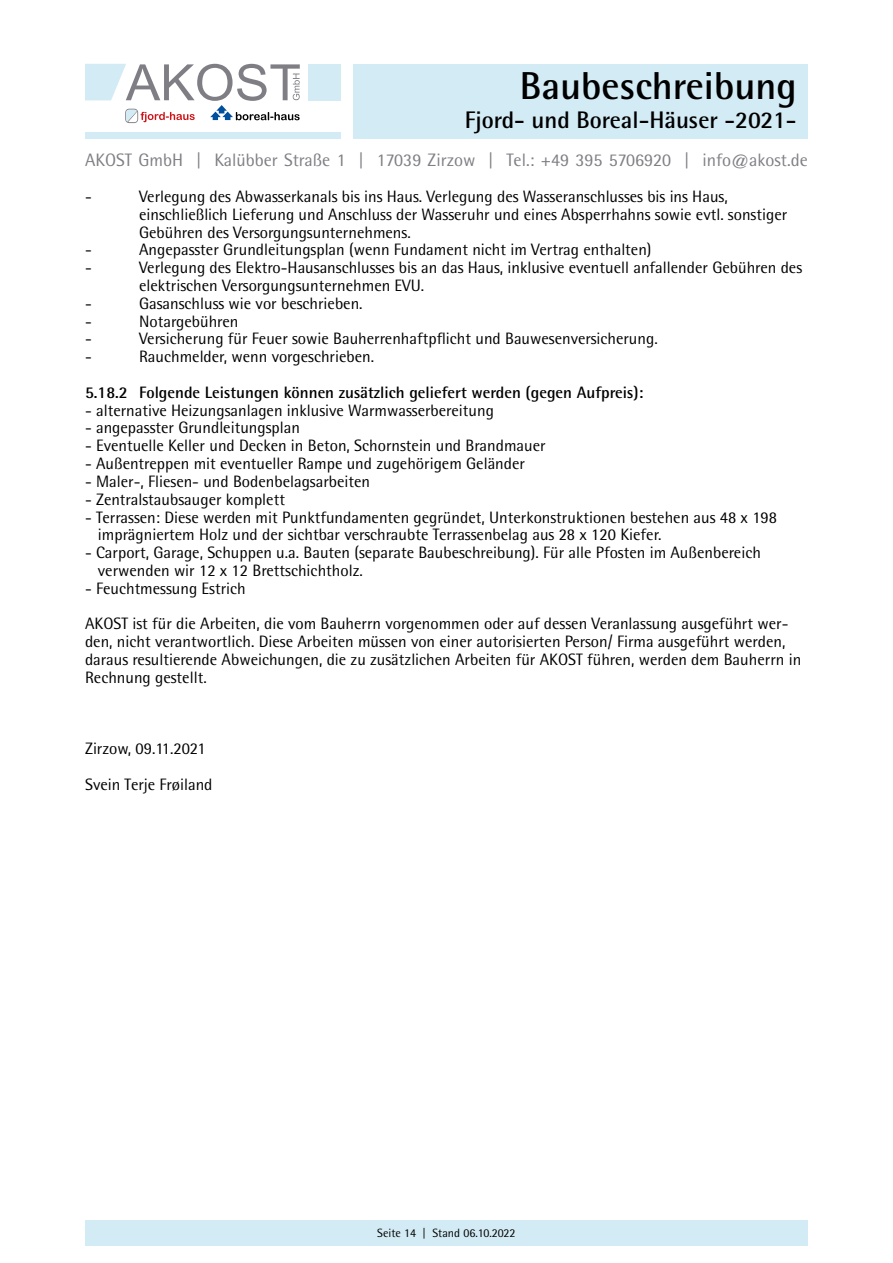
<style>
.page{position:relative;width:893px;height:1263px;background:#fff}
.page>*{position:absolute;margin:0;border:0;box-sizing:border-box;transform-origin:0 0}
.t1{font:700 39px "Rotis Semi Sans Std";color:#000}
.t2{font:700 24px "Rotis Semi Sans Std";color:#000}
.t3{font:18px "Rotis Semi Sans Std";color:#7e7e84}
.t4{font:16.5px/17.9px "Rotis Semi Sans Std";color:#000}
.t5{font:700 16.5px "Rotis Semi Sans Std";color:#000}
.t6{font:12px "Rotis Semi Sans Std";color:#000}
</style>
<div class="page">
<div style="left:308px;top:64px;width:32px;height:36px;background:#d3ebf4"></div>
<div style="left:85px;top:132px;width:255px;height:7px;background:#d3ebf4"></div>
<svg style="left:85px;top:64px;width:215px;height:59px"></svg>
<div style="left:353px;top:64px;width:455px;height:75px;background:#d3ebf4"></div>
<div style="left:85px;top:1220px;width:723px;height:25px;background:#d3ebf4"></div>
<h1 class="t1" style="left:520px;top:62px;width:278px">Baubeschreibung</h1>
<h2 class="t2" style="left:465px;top:105px;width:333px">Fjord- und Boreal-Häuser -2021-</h2>
<p class="t3" style="left:85px;top:149px;width:724px">AKOST GmbH | Kalübber Straße 1 | 17039 Zirzow | Tel.: +49 395 5706920 | info@akost.de</p>
<p class="t4" style="left:85px;top:187px;width:8px">-</p>
<p class="t4" style="left:139px;top:187px;width:590px">Verlegung des Abwasserkanals bis ins Haus. Verlegung des Wasseranschlusses bis ins Haus,</p>
<p class="t4" style="left:139px;top:205px;width:650px">einschließlich Lieferung und Anschluss der Wasseruhr und eines Absperrhahns sowie evtl. sonstiger</p>
<p class="t4" style="left:139px;top:223px;width:273px">Gebühren des Versorgungsunternehmens.</p>
<p class="t4" style="left:85px;top:241px;width:8px">-</p>
<p class="t4" style="left:139px;top:241px;width:514px">Angepasster Grundleitungsplan (wenn Fundament nicht im Vertrag enthalten)</p>
<p class="t4" style="left:85px;top:259px;width:8px">-</p>
<p class="t4" style="left:139px;top:259px;width:665px">Verlegung des Elektro-Hausanschlusses bis an das Haus, inklusive eventuell anfallender Gebühren des</p>
<p class="t4" style="left:139px;top:276px;width:287px">elektrischen Versorgungsunternehmen EVU.</p>
<p class="t4" style="left:85px;top:294px;width:8px">-</p>
<p class="t4" style="left:139px;top:294px;width:225px">Gasanschluss wie vor beschrieben.</p>
<p class="t4" style="left:85px;top:312px;width:8px">-</p>
<p class="t4" style="left:139px;top:312px;width:101px">Notargebühren</p>
<p class="t4" style="left:85px;top:330px;width:8px">-</p>
<p class="t4" style="left:139px;top:330px;width:520px">Versicherung für Feuer sowie Bauherrenhaftpflicht und Bauwesenversicherung.</p>
<p class="t4" style="left:85px;top:348px;width:8px">-</p>
<p class="t4" style="left:139px;top:348px;width:237px">Rauchmelder, wenn vorgeschrieben.</p>
<p class="t5" style="left:85px;top:382px;width:560px">5.18.2 Folgende Leistungen können zusätzlich geliefert werden (gegen Aufpreis):</p>
<p class="t4" style="left:85px;top:401px;width:410px">- alternative Heizungsanlagen inklusive Warmwasserbereitung</p>
<p class="t4" style="left:85px;top:419px;width:216px">- angepasster Grundleitungsplan</p>
<p class="t4" style="left:85px;top:437px;width:462px">- Eventuelle Keller und Decken in Beton, Schornstein und Brandmauer</p>
<p class="t4" style="left:85px;top:454px;width:441px">- Außentreppen mit eventueller Rampe und zugehörigem Geländer</p>
<p class="t4" style="left:85px;top:472px;width:287px">- Maler-, Fliesen- und Bodenbelagsarbeiten</p>
<p class="t4" style="left:85px;top:490px;width:201px">- Zentralstaubsauger komplett</p>
<p class="t4" style="left:85px;top:508px;width:694px">- Terrassen: Diese werden mit Punktfundamenten gegründet, Unterkonstruktionen bestehen aus 48 x 198</p>
<p class="t4" style="left:98px;top:526px;width:565px">imprägniertem Holz und der sichtbar verschraubte Terrassenbelag aus 28 x 120 Kiefer.</p>
<p class="t4" style="left:85px;top:543px;width:677px">- Carport, Garage, Schuppen u.a. Bauten (separate Baubeschreibung). Für alle Pfosten im Außenbereich</p>
<p class="t4" style="left:98px;top:561px;width:266px">verwenden wir 12 x 12 Brettschichtholz.</p>
<p class="t4" style="left:85px;top:579px;width:162px">- Feuchtmessung Estrich</p>
<p class="t4" style="left:85px;top:615px;width:718px">AKOST ist für die Arbeiten, die vom Bauherrn vorgenommen oder auf dessen Veranlassung ausgeführt wer&shy;den, nicht verantwortlich. Diese Arbeiten müssen von einer autorisierten Person/ Firma ausgeführt werden, daraus resultierende Abweichungen, die zu zusätzlichen Arbeiten für AKOST führen, werden dem Bauherrn in Rechnung gestellt.</p>
<p class="t4" style="left:85px;top:739px;width:122px">Zirzow, 09.11.2021</p>
<p class="t4" style="left:85px;top:775px;width:129px">Svein Terje Frøiland</p>
<p class="t6" style="left:377px;top:1225px;width:140px">Seite 14 | Stand 06.10.2022</p>
</div>
